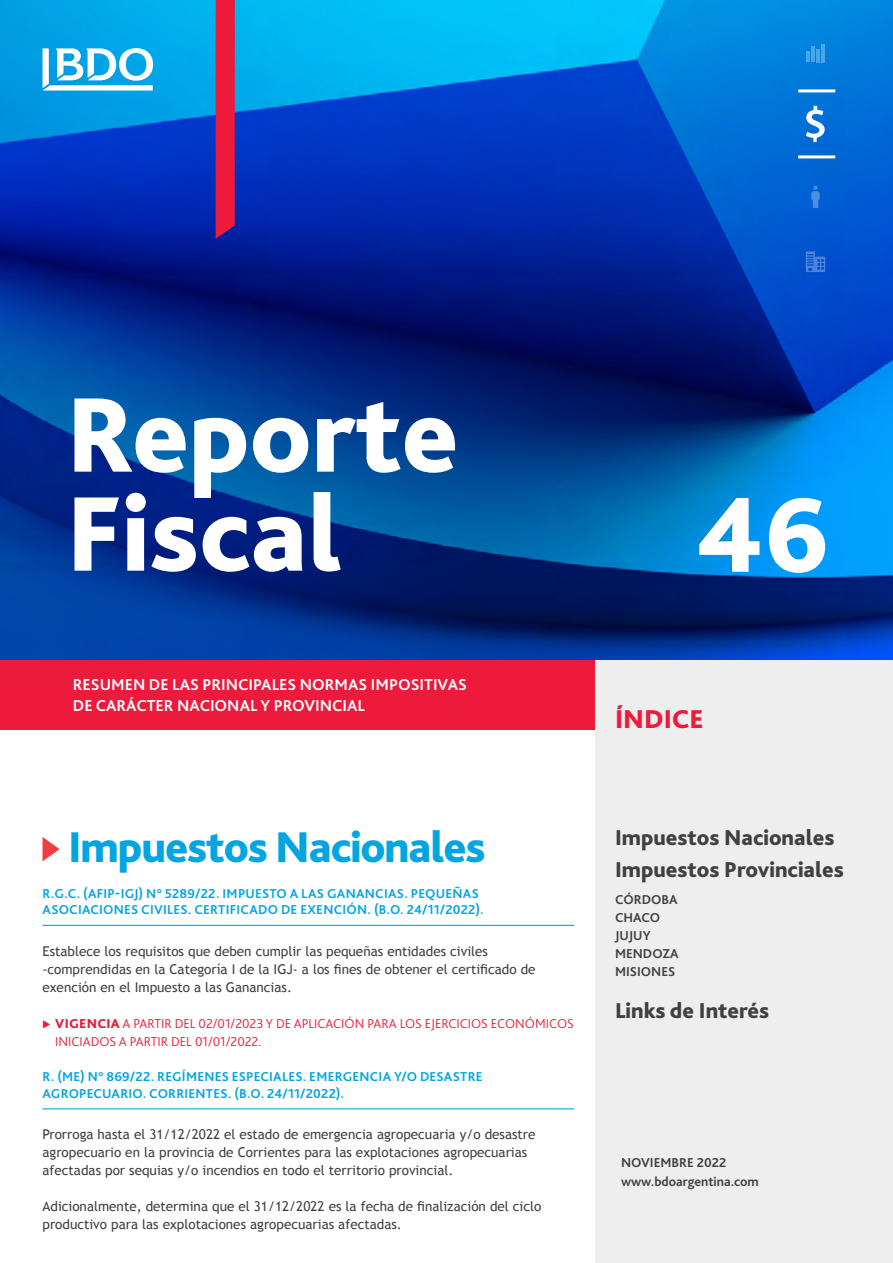
<style>
.page{position:relative;width:893px;height:1263px;background:#fff}
.page>*{position:absolute;margin:0;border:0;box-sizing:border-box;transform-origin:0 0}
.t1{font:800 111px "Bliss Pro";color:#fff}
.t2{font:800 45px "Bliss Pro";letter-spacing:-.025em;color:#02a5e2}
.t3{font:800 27px "Bliss Pro";color:#ed1a3b}
.t4{font:800 22.5px/32.5px "Bliss Pro";color:#404040}
.t5{font:700 16.5px/21px "Bliss Pro";color:#fff}
.t6{font:13.5px/18px "Trebuchet MS";color:#404040}
.t7{font:700 13.5px/16.5px "Bliss Pro";letter-spacing:.02em;color:#02a5e2}
.t8{font:300 13.5px/18px "Bliss Pro";color:#ed1a3b}
.t9{font:700 13.5px/18px "Bliss Pro";color:#404040}
.s1{font-weight:800}
</style>
<div class="page">
<img style="left:0;top:0;width:893px;height:660px">
<svg style="left:43px;top:48px;width:110px;height:43px"></svg>
<svg style="left:317px;top:402px;width:138px;height:71px"></svg>
<svg style="left:74px;top:398px;width:234px;height:174px"></svg>
<svg style="left:314px;top:492px;width:27px;height:79px"></svg>
<svg style="left:216px;top:0;width:19px;height:239px;background:#e31b3f"></svg>
<div style="left:0;top:660px;width:595px;height:70px;background:#ed1a3b"></div>
<svg style="left:806px;top:106px;width:19px;height:36px"></svg>
<svg style="left:806px;top:51px;width:3px;height:11px"></svg>
<hr style="left:811px;top:47px;width:3px;height:15px;background:#fff">
<hr style="left:816px;top:49px;width:4px;height:13px;background:#4ca5e7">
<hr style="left:821px;top:44px;width:3px;height:18px;background:#fff">
<svg style="left:811px;top:186px;width:9px;height:22px"></svg>
<svg style="left:806px;top:251px;width:19px;height:21px"></svg>
<hr style="left:798px;top:155px;width:37px;height:3px;background:#fff">
<hr style="left:798px;top:89px;width:37px;height:3px;background:#fff">
<div style="left:595px;top:660px;width:298px;height:603px;background:#eee"></div>
<svg style="left:43px;top:837px;width:17px;height:24px"></svg>
<hr style="left:43px;top:925px;width:531px;height:1px;background:#02a5e2">
<hr style="left:43px;top:1108px;width:531px;height:1px;background:#02a5e2">
<h1 class="t1" style="left:696px;top:466px;width:135px">46</h1>
<p class="t5" style="left:73px;top:673px;width:395px">RESUMEN DE LAS PRINCIPALES NORMAS IMPOSITIVAS<br>DE CARÁCTER NACIONAL Y PROVINCIAL</p>
<h2 class="t2" style="left:68px;top:819px;width:419px">Impuestos Nacionales</h2>
<p class="t7" style="left:43px;top:884px;width:443px">R.G.C. (AFIP-IGJ) N° 5289/22. IMPUESTO A LAS GANANCIAS. PEQUEÑAS<br>ASOCIACIONES CIVILES. CERTIFICADO DE EXENCIÓN. (B.O. 24/11/2022).</p>
<p class="t6" style="left:43px;top:942px;width:495px">Establece los requisitos que deben cumplir las pequeñas entidades civiles -comprendidas en la Categoría I de la IGJ- a los fines de obtener el certificado de exención en el Impuesto a las Ganancias.</p>
<p class="t8" style="left:55px;top:1014px;width:520px"><span class="s1">VIGENCIA</span> A PARTIR DEL 02/01/2023 Y DE APLICACIÓN PARA LOS EJERCICIOS ECONÓMICOS<br>INICIADOS A PARTIR DEL 01/01/2022.</p>
<p class="t7" style="left:43px;top:1068px;width:442px">R. (ME) N° 869/22. REGÍMENES ESPECIALES. EMERGENCIA Y/O DESASTRE<br>AGROPECUARIO. CORRIENTES. (B.O. 24/11/2022).</p>
<p class="t6" style="left:43px;top:1125px;width:495px">Prorroga hasta el 31/12/2022 el estado de emergencia agropecuaria y/o desastre agropecuario en la provincia de Corrientes para las explotaciones agropecuarias afectadas por sequias y/o incendios en todo el territorio provincial.</p>
<p class="t6" style="left:43px;top:1197px;width:500px">Adicionalmente, determina que el 31/12/2022 es la fecha de finalización del ciclo productivo para las explotaciones agropecuarias afectadas.</p>
<h3 class="t3" style="left:615px;top:702px;width:90px">ÍNDICE</h3>
<h3 class="t4" style="left:615px;top:821px;width:230px">Impuestos Nacionales<br>Impuestos Provinciales</h3>
<p class="t9" style="left:615px;top:890px;width:65px">CÓRDOBA<br>CHACO<br>JUJUY<br>MENDOZA<br>MISIONES</p>
<h3 class="t4" style="left:615px;top:994px;width:156px">Links de Interés</h3>
<p class="t9" style="left:621px;top:1153px;width:107px">NOVIEMBRE 2022</p>
<p class="t9" style="left:621px;top:1172px;width:139px">www.bdoargentina.com</p>
</div>
